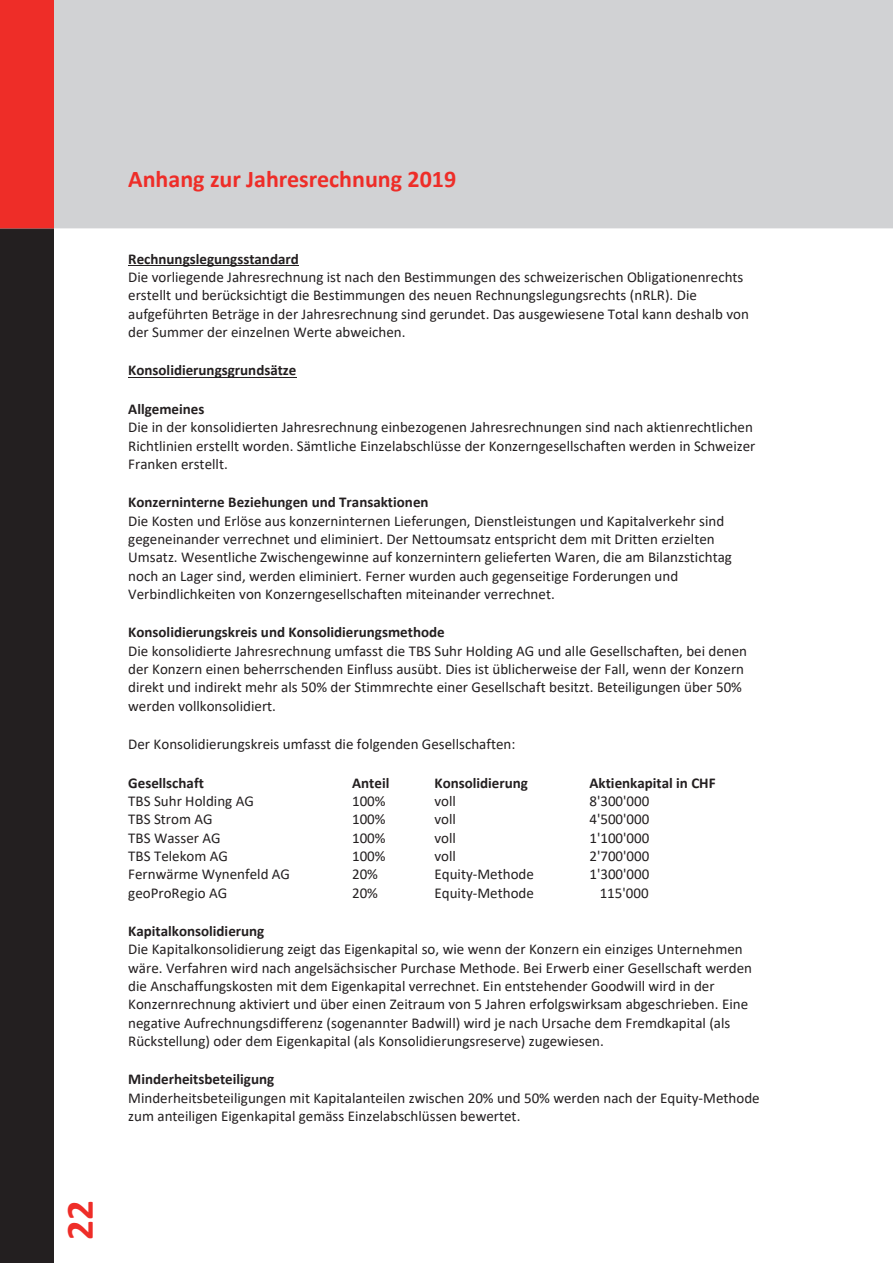
<style>
.page{position:relative;width:893px;height:1263px;background:#fff}
.page>*{position:absolute;margin:0;border:0;box-sizing:border-box;transform-origin:0 0}
.t1{font:700 38.85px "Calibri";color:#ee2d28}
.t2{font:700 24px "Calibri";color:#ee2d28}
.t3{font:15px/18.3px "Calibri";color:#231f20}
.t4{font:700 15px "Calibri";color:#231f20}
</style>
<div class="page">
<div style="left:54px;top:0;width:839px;height:228px;background:#d1d2d4"></div>
<div style="left:0;top:228px;width:54px;height:1035px;background:#231f20"></div>
<div style="left:0;top:0;width:54px;height:228px;background:#ee2d28"></div>
<hr style="left:128px;top:265px;width:171px;height:1px;background:#231f20">
<hr style="left:128px;top:377px;width:168px;height:1px;background:#231f20">
<h1 class="t1" style="left:64px;top:1240px;width:41px;rotate:-90deg">22</h1>
<h2 class="t2" style="left:128px;top:169px;width:329px">Anhang zur Jahresrechnung 2019</h2>
<p class="t4" style="left:128px;top:252px;width:172px">Rechnungslegungsstandard</p>
<p class="t3" style="left:128px;top:269px;width:622px">Die vorliegende Jahresrechnung ist nach den Bestimmungen des schweizerischen Obligationenrechts erstellt und berücksichtigt die Bestimmungen des neuen Rechnungslegungsrechts (nRLR). Die aufgeführten Beträge in der Jahresrechnung sind gerundet. Das ausgewiesene Total kann deshalb von der Summer der einzelnen Werte abweichen.</p>
<p class="t4" style="left:128px;top:364px;width:170px">Konsolidierungsgrundsätze</p>
<p class="t4" style="left:128px;top:403px;width:78px">Allgemeines</p>
<p class="t3" style="left:128px;top:419px;width:629px">Die in der konsolidierten Jahresrechnung einbezogenen Jahresrechnungen sind nach aktienrechtlichen<br>Richtlinien erstellt worden. Sämtliche Einzelabschlüsse der Konzerngesellschaften werden in Schweizer<br>Franken erstellt.</p>
<p class="t4" style="left:128px;top:496px;width:302px">Konzerninterne Beziehungen und Transaktionen</p>
<p class="t3" style="left:128px;top:513px;width:605px">Die Kosten und Erlöse aus konzerninternen Lieferungen, Dienstleistungen und Kapitalverkehr sind gegeneinander verrechnet und eliminiert. Der Nettoumsatz entspricht dem mit Dritten erzielten Umsatz. Wesentliche Zwischengewinne auf konzernintern gelieferten Waren, die am Bilanzstichtag noch an Lager sind, werden eliminiert. Ferner wurden auch gegenseitige Forderungen und Verbindlichkeiten von Konzerngesellschaften miteinander verrechnet.</p>
<p class="t4" style="left:128px;top:626px;width:318px">Konsolidierungskreis und Konsolidierungsmethode</p>
<p class="t3" style="left:128px;top:643px;width:620px">Die konsolidierte Jahresrechnung umfasst die TBS Suhr Holding AG und alle Gesellschaften, bei denen der Konzern einen beherrschenden Einfluss ausübt. Dies ist üblicherweise der Fall, wenn der Konzern direkt und indirekt mehr als 50% der Stimmrechte einer Gesellschaft besitzt. Beteiligungen über 50% werden vollkonsolidiert.</p>
<p class="t3" style="left:128px;top:736px;width:389px">Der Konsolidierungskreis umfasst die folgenden Gesellschaften:</p>
<p class="t4" style="left:128px;top:776px;width:77px">Gesellschaft</p>
<p class="t4" style="left:352px;top:776px;width:39px">Anteil</p>
<p class="t4" style="left:434px;top:776px;width:95px">Konsolidierung</p>
<p class="t4" style="left:589px;top:776px;width:128px">Aktienkapital in CHF</p>
<p class="t3" style="left:128px;top:793px;width:127px">TBS Suhr Holding AG</p>
<p class="t3" style="left:352px;top:793px;width:35px">100%</p>
<p class="t3" style="left:434px;top:793px;width:23px">voll</p>
<p class="t3" style="left:589px;top:793px;width:61px">8'300'000</p>
<p class="t3" style="left:128px;top:811px;width:86px">TBS Strom AG</p>
<p class="t3" style="left:352px;top:811px;width:35px">100%</p>
<p class="t3" style="left:434px;top:811px;width:23px">voll</p>
<p class="t3" style="left:589px;top:811px;width:61px">4'500'000</p>
<p class="t3" style="left:128px;top:830px;width:94px">TBS Wasser AG</p>
<p class="t3" style="left:352px;top:830px;width:35px">100%</p>
<p class="t3" style="left:434px;top:830px;width:23px">voll</p>
<p class="t3" style="left:589px;top:830px;width:61px">1'100'000</p>
<p class="t3" style="left:128px;top:848px;width:101px">TBS Telekom AG</p>
<p class="t3" style="left:352px;top:848px;width:35px">100%</p>
<p class="t3" style="left:434px;top:848px;width:23px">voll</p>
<p class="t3" style="left:589px;top:848px;width:61px">2'700'000</p>
<p class="t3" style="left:128px;top:866px;width:163px">Fernwärme Wynenfeld AG</p>
<p class="t3" style="left:352px;top:866px;width:27px">20%</p>
<p class="t3" style="left:434px;top:866px;width:101px">Equity-Methode</p>
<p class="t3" style="left:589px;top:866px;width:61px">1'300'000</p>
<p class="t3" style="left:128px;top:885px;width:101px">geoProRegio AG</p>
<p class="t3" style="left:352px;top:885px;width:27px">20%</p>
<p class="t3" style="left:434px;top:885px;width:101px">Equity-Methode</p>
<p class="t3" style="left:600px;top:885px;width:50px">115'000</p>
<p class="t4" style="left:128px;top:925px;width:138px">Kapitalkonsolidierung</p>
<p class="t3" style="left:128px;top:941px;width:625px">Die Kapitalkonsolidierung zeigt das Eigenkapital so, wie wenn der Konzern ein einziges Unternehmen wäre. Verfahren wird nach angelsächsischer Purchase Methode. Bei Erwerb einer Gesellschaft werden die Anschaffungskosten mit dem Eigenkapital verrechnet. Ein entstehender Goodwill wird in der Konzernrechnung aktiviert und über einen Zeitraum von 5 Jahren erfolgswirksam abgeschrieben. Eine negative Aufrechnungsdifferenz (sogenannter Badwill) wird je nach Ursache dem Fremdkapital (als Rückstellung) oder dem Eigenkapital (als Konsolidierungsreserve) zugewiesen.</p>
<p class="t4" style="left:128px;top:1073px;width:147px">Minderheitsbeteiligung</p>
<p class="t3" style="left:128px;top:1090px;width:633px">Minderheitsbeteiligungen mit Kapitalanteilen zwischen 20% und 50% werden nach der Equity-Methode zum anteiligen Eigenkapital gemäss Einzelabschlüssen bewertet.</p>
</div>
